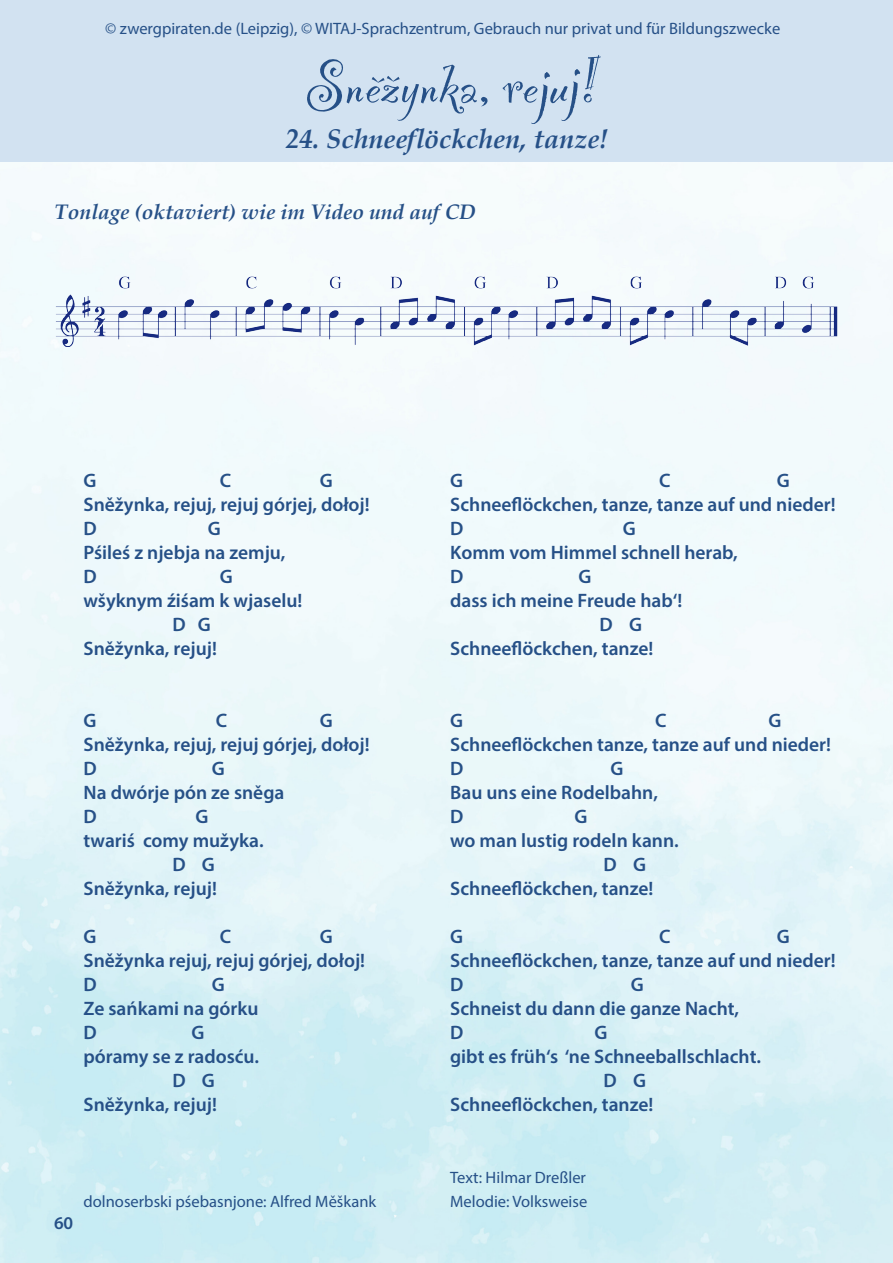
<style>
.page{position:relative;width:893px;height:1263px;background:#fff}
.page>*{position:absolute;margin:0;border:0;box-sizing:border-box;transform-origin:0 0}
.t1{font:italic 700 27px "Book Antiqua";color:#265087}
.t2{font:italic 700 21px "Book Antiqua";color:#265087}
.t3{font:600 19.5px "Myriad Pro";color:#265087}
.t4{font:600 18px "Myriad Pro";color:#265087}
.t5{font:16.5px "Myriad Pro";color:#265087}
</style>
<div class="page">
<img style="left:0;top:162px;width:893px;height:1101px">
<div style="left:0;top:0;width:893px;height:162px;background:#d2e2f1"></div>
<img style="left:54px;top:255px;width:785px;height:91px">
<svg style="left:307px;top:55px;width:294px;height:69px"></svg>
<p class="t5" style="left:105px;top:18px;width:676px">© zwergpiraten.de (Leipzig), © WITAJ-Sprachzentrum, Gebrauch nur privat und für Bildungszwecke</p>
<p class="t1" style="left:286px;top:123px;width:324px">24. Schneeflöckchen, tanze!</p>
<p class="t2" style="left:55px;top:200px;width:423px">Tonlage (oktaviert) wie im Video und auf CD</p>
<p class="t3" style="left:84px;top:468px;width:14px">G</p>
<p class="t3" style="left:220px;top:468px;width:13px">C</p>
<p class="t3" style="left:320px;top:468px;width:14px">G</p>
<p class="t3" style="left:84px;top:492px;width:288px">Sněžynka, rejuj, rejuj górjej, dołoj!</p>
<p class="t3" style="left:84px;top:516px;width:15px">D</p>
<p class="t3" style="left:208px;top:516px;width:14px">G</p>
<p class="t3" style="left:84px;top:540px;width:203px">Pśileś z njebja na zemju,</p>
<p class="t3" style="left:84px;top:564px;width:15px">D</p>
<p class="t3" style="left:220px;top:564px;width:14px">G</p>
<p class="t3" style="left:84px;top:588px;width:220px">wšyknym źiśam k wjaselu!</p>
<p class="t3" style="left:172px;top:612px;width:40px">D G</p>
<p class="t3" style="left:84px;top:636px;width:135px">Sněžynka, rejuj!</p>
<p class="t3" style="left:84px;top:708px;width:14px">G</p>
<p class="t3" style="left:216px;top:708px;width:13px">C</p>
<p class="t3" style="left:320px;top:708px;width:14px">G</p>
<p class="t3" style="left:84px;top:732px;width:288px">Sněžynka, rejuj, rejuj górjej, dołoj!</p>
<p class="t3" style="left:84px;top:756px;width:15px">D</p>
<p class="t3" style="left:212px;top:756px;width:14px">G</p>
<p class="t3" style="left:84px;top:780px;width:202px">Na dwórje pón ze sněga</p>
<p class="t3" style="left:84px;top:804px;width:15px">D</p>
<p class="t3" style="left:196px;top:804px;width:14px">G</p>
<p class="t3" style="left:84px;top:828px;width:182px">twariś comy mužyka.</p>
<p class="t3" style="left:172px;top:852px;width:44px">D G</p>
<p class="t3" style="left:84px;top:876px;width:135px">Sněžynka, rejuj!</p>
<p class="t3" style="left:84px;top:924px;width:14px">G</p>
<p class="t3" style="left:220px;top:924px;width:13px">C</p>
<p class="t3" style="left:320px;top:924px;width:14px">G</p>
<p class="t3" style="left:84px;top:948px;width:283px">Sněžynka rejuj, rejuj górjej, dołoj!</p>
<p class="t3" style="left:84px;top:972px;width:15px">D</p>
<p class="t3" style="left:212px;top:972px;width:14px">G</p>
<p class="t3" style="left:84px;top:996px;width:176px">Ze sańkami na górku</p>
<p class="t3" style="left:84px;top:1020px;width:15px">D</p>
<p class="t3" style="left:192px;top:1020px;width:14px">G</p>
<p class="t3" style="left:84px;top:1044px;width:177px">póramy se z radosću.</p>
<p class="t3" style="left:172px;top:1068px;width:44px">D G</p>
<p class="t3" style="left:84px;top:1092px;width:135px">Sněžynka, rejuj!</p>
<p class="t4" style="left:54px;top:1211px;width:21px">60</p>
<p class="t5" style="left:84px;top:1191px;width:294px">dolnoserbski pśebasnjone: Alfred Měškank</p>
<p class="t3" style="left:450px;top:468px;width:14px">G</p>
<p class="t3" style="left:659px;top:468px;width:13px">C</p>
<p class="t3" style="left:777px;top:468px;width:14px">G</p>
<p class="t3" style="left:450px;top:492px;width:387px">Schneeflöckchen, tanze, tanze auf und nieder!</p>
<p class="t3" style="left:450px;top:516px;width:15px">D</p>
<p class="t3" style="left:623px;top:516px;width:14px">G</p>
<p class="t3" style="left:450px;top:540px;width:289px">Komm vom Himmel schnell herab,</p>
<p class="t3" style="left:450px;top:564px;width:15px">D</p>
<p class="t3" style="left:578px;top:564px;width:14px">G</p>
<p class="t3" style="left:450px;top:588px;width:234px">dass ich meine Freude hab‘!</p>
<p class="t3" style="left:599px;top:612px;width:44px">D G</p>
<p class="t3" style="left:450px;top:636px;width:205px">Schneeflöckchen, tanze!</p>
<p class="t3" style="left:450px;top:708px;width:14px">G</p>
<p class="t3" style="left:655px;top:708px;width:13px">C</p>
<p class="t3" style="left:769px;top:708px;width:14px">G</p>
<p class="t3" style="left:450px;top:732px;width:382px">Schneeflöckchen tanze, tanze auf und nieder!</p>
<p class="t3" style="left:450px;top:756px;width:15px">D</p>
<p class="t3" style="left:611px;top:756px;width:14px">G</p>
<p class="t3" style="left:450px;top:780px;width:209px">Bau uns eine Rodelbahn,</p>
<p class="t3" style="left:450px;top:804px;width:15px">D</p>
<p class="t3" style="left:574px;top:804px;width:14px">G</p>
<p class="t3" style="left:450px;top:828px;width:230px">wo man lustig rodeln kann.</p>
<p class="t3" style="left:604px;top:852px;width:44px">D G</p>
<p class="t3" style="left:450px;top:876px;width:205px">Schneeflöckchen, tanze!</p>
<p class="t3" style="left:450px;top:924px;width:14px">G</p>
<p class="t3" style="left:659px;top:924px;width:13px">C</p>
<p class="t3" style="left:777px;top:924px;width:14px">G</p>
<p class="t3" style="left:450px;top:948px;width:387px">Schneeflöckchen, tanze, tanze auf und nieder!</p>
<p class="t3" style="left:450px;top:972px;width:15px">D</p>
<p class="t3" style="left:631px;top:972px;width:14px">G</p>
<p class="t3" style="left:450px;top:996px;width:291px">Schneist du dann die ganze Nacht,</p>
<p class="t3" style="left:450px;top:1020px;width:15px">D</p>
<p class="t3" style="left:594px;top:1020px;width:14px">G</p>
<p class="t3" style="left:450px;top:1044px;width:312px">gibt es früh‘s ‘ne Schneeballschlacht.</p>
<p class="t3" style="left:604px;top:1068px;width:44px">D G</p>
<p class="t3" style="left:450px;top:1092px;width:205px">Schneeflöckchen, tanze!</p>
<p class="t5" style="left:450px;top:1167px;width:137px">Text: Hilmar Dreßler</p>
<p class="t5" style="left:450px;top:1191px;width:139px">Melodie: Volksweise</p>
</div>
